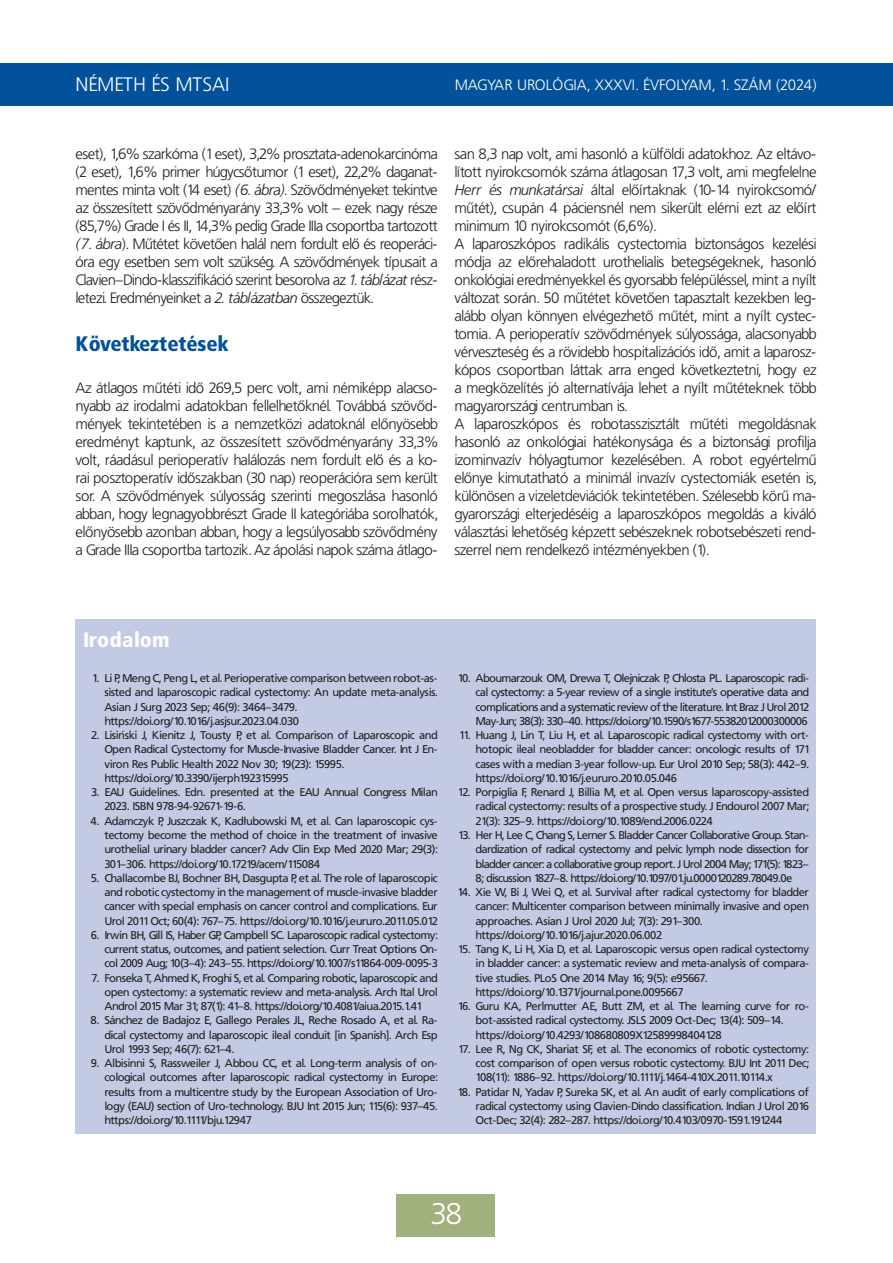
<style>
.page{position:relative;width:893px;height:1263px;background:#fff}
.page>*{position:absolute;margin:0;border:0;box-sizing:border-box;transform-origin:0 0}
.t1{font:30px "Frutiger Lt PFL";color:#fff}
.elso_rangu_cim{font:21px "Frutiger Blk Cn PFL";color:#01519b}
.t2{font:21px "Frutiger Blk Cn PFL";letter-spacing:.03em;color:#fff}
.rovatcim{font:19.5px "Frutiger Lt PFL";letter-spacing:.04em;color:#fff}
.t3{font:15px/18px "Frutiger Lt PFL";color:#231f20;text-align:justify}
.t4{font:15px "Frutiger Lt PFL";letter-spacing:.04em;color:#fff}
.irodalom{font:11.25px/14.2px "Frutiger PFL";color:#231f20;text-align:justify}
.s1{font-style:italic}
</style>
<div class="page">
<div style="left:0;top:63px;width:892px;height:42px;background:#01519b"></div>
<div style="left:397px;top:1194px;width:98px;height:42px;background:#a1b17e"></div>
<div style="left:76px;top:619px;width:739px;height:513px;background:#c3cbe4"></div>
<p class="rovatcim" style="left:76px;top:74px;width:155px">NÉMETH ÉS MTSAI</p>
<h3 class="t4" style="left:454px;top:76px;width:363px">MAGYAR UROLÓGIA, XXXVI. ÉVFOLYAM, 1. SZÁM (2024)</h3>
<h3 class="rovatcim" style="left:76px;top:74px;width:79px">ÉS MTSAI</h3>
<h3 class="rovatcim" style="left:76px;top:74px;width:90px">ROVA CÍM</h3>
<h3 class="t4" style="left:409px;top:76px;width:408px">MAGYAR UROLÓGIA, XXXVI. ÉVFOLYAM, 1. SZÁM (2024): 38–×.</h3>
<p class="t3" style="left:76px;top:145px;width:363px">eset), 1,6% szarkóma (1 eset), 3,2% prosztata-adenokarcinóma (2 eset), 1,6% primer húgycsőtumor (1 eset), 22,2% daganat&shy;mentes minta volt (14 eset) <span class="s1">(6. ábra)</span>. Szövődményeket tekintve az összesített szövődményarány 33,3% volt – ezek nagy része (85,7%) Grade I és II, 14,3% pedig Grade IIIa csoportba tartozott <span class="s1">(7. ábra</span>). Műtétet követően halál nem fordult elő és reoperáci&shy;óra egy esetben sem volt szükség. A szövődmények típusait a Clavien–Dindo-klasszifikáció szerint besorolva az <span class="s1">1. táblázat</span> rész&shy;letezi. Eredményeinket a <span class="s1">2. táblázatban</span> összegeztük.</p>
<p class="elso_rangu_cim" style="left:76px;top:331px;width:154px">Következtetések</p>
<p class="t3" style="left:76px;top:379px;width:363px">Az átlagos műtéti idő 269,5 perc volt, ami némiképp alacso&shy;nyabb az irodalmi adatokban fellelhetőknél. Továbbá szövőd&shy;mények tekintetében is a nemzetközi adatoknál előnyösebb eredményt kaptunk, az összesített szövődményarány 33,3% volt, ráadásul perioperatív halálozás nem fordult elő és a ko&shy;rai posztoperatív időszakban (30 nap) reoperációra sem került sor. A szövődmények súlyosság szerinti megoszlása hasonló abban, hogy legnagyobbrészt Grade II kategóriába sorolhatók, előnyösebb azonban abban, hogy a legsúlyosabb szövődmény a Grade IIIa csoportba tartozik. Az ápolási napok száma átlago-</p>
<p class="t3" style="left:454px;top:145px;width:363px">san 8,3 nap volt, ami hasonló a külföldi adatokhoz. Az eltávo&shy;lított nyirokcsomók száma átlagosan 17,3 volt, ami megfelelne <span class="s1">Herr és munkatársai</span> által előírtaknak (10-14 nyirokcsomó/ műtét), csupán 4 páciensnél nem sikerült elérni ezt az előírt minimum 10 nyirokcsomót (6,6%).</p>
<p class="t3" style="left:454px;top:235px;width:363px">A laparoszkópos radikális cystectomia biztonságos kezelési módja az előrehaladott urothelialis betegségeknek, hasonló onkológiai eredményekkel és gyorsabb felépüléssel, mint a nyílt változat során. 50 műtétet követően tapasztalt kezekben leg&shy;alább olyan könnyen elvégezhető műtét, mint a nyílt cystec&shy;tomia. A perioperatív szövődmények súlyossága, alacsonyabb vérveszteség és a rövidebb hospitalizációs idő, amit a laparosz&shy;kópos csoportban láttak arra enged következtetni, hogy ez a megközelítés jó alternatívája lehet a nyílt műtéteknek több magyarországi centrumban is.</p>
<p class="t3" style="left:454px;top:415px;width:363px">A laparoszkópos és robotasszisztált műtéti megoldásnak hasonló az onkológiai hatékonysága és a biztonsági profilja izominvazív hólyagtumor kezelésében. A robot egyértelmű előnye kimutatható a minimál invazív cystectomiák esetén is, különösen a vizeletdeviációk tekintetében. Szélesebb körű ma&shy;gyarországi elterjedéséig a laparoszkópos megoldás a kiváló választási lehetőség képzett sebészeknek robotsebészeti rend&shy;szerrel nem rendelkező intézményekben (1).</p>
<p class="t2" style="left:83px;top:627px;width:88px">Irodalom</p>
<p class="irodalom" style="left:104px;top:671px;width:334px;text-indent:-12px">1. Li P, Meng C, Peng L, et al. Perioperative comparison between robot-as&shy;sisted and laparoscopic radical cystectomy: An update meta-analysis.<br>Asian J Surg 2023 Sep; 46(9): 3464–3479.</p>
<p class="irodalom" style="left:104px;top:713px;width:196px">https://doi.org/10.1016/j.asjsur.2023.04.030</p>
<p class="irodalom" style="left:104px;top:728px;width:334px;text-indent:-13px">2. Lisin´ski J, Kienitz J, Tousty P, et al. Comparison of Laparoscopic and Open Radical Cystectomy for Muscle-Invasive Bladder Cancer. Int J En&shy;viron Res Public Health 2022 Nov 30; 19(23): 15995.</p>
<p class="irodalom" style="left:104px;top:770px;width:185px">https://doi.org/10.3390/ijerph192315995</p>
<p class="irodalom" style="left:104px;top:785px;width:334px;text-indent:-13px">3. EAU Guidelines. Edn. presented at the EAU Annual Congress Milan<br>2023. ISBN 978-94-92671-19-6.</p>
<p class="irodalom" style="left:104px;top:813px;width:334px;text-indent:-14px">4. Adamczyk P, Juszczak K, Kadłubowski M, et al. Can laparoscopic cys&shy;tectomy become the method of choice in the treatment of invasive urothelial urinary bladder cancer? Adv Clin Exp Med 2020 Mar; 29(3):<br>301–306. https://doi.org/10.17219/acem/115084</p>
<p class="irodalom" style="left:104px;top:870px;width:334px;text-indent:-13px">5. Challacombe BJ, Bochner BH, Dasgupta P, et al. The role of laparoscopic and robotic cystectomy in the management of muscle-invasive bladder cancer with special emphasis on cancer control and complications. Eur Urol 2011 Oct; 60(4): 767–75. https://doi.org/10.1016/j.eururo.2011.05.012</p>
<p class="irodalom" style="left:104px;top:927px;width:334px;text-indent:-13px">6. Irwin BH, Gill IS, Haber GP, Campbell SC. Laparoscopic radical cystectomy: current status, outcomes, and patient selection. Curr Treat Options On&shy;col 2009 Aug; 10(3–4): 243–55. https://doi.org/10.1007/s11864-009-0095-3</p>
<p class="irodalom" style="left:104px;top:970px;width:334px;text-indent:-13px">7. Fonseka T, Ahmed K, Froghi S, et al. Comparing robotic, laparoscopic and open cystectomy: a systematic review and meta-analysis. Arch Ital Urol Androl 2015 Mar 31; 87(1): 41–8. https://doi.org/10.4081/aiua.2015.1.41</p>
<p class="irodalom" style="left:104px;top:1013px;width:334px;text-indent:-14px">8. Sánchez de Badajoz E, Gallego Perales JL, Reche Rosado A, et al. Ra&shy;dical cystectomy and laparoscopic ileal conduit [in Spanish]. Arch Esp Urol 1993 Sep; 46(7): 621–4.</p>
<p class="irodalom" style="left:104px;top:1055px;width:334px;text-indent:-14px">9. Albisinni S, Rassweiler J, Abbou CC, et al. Long-term analysis of on&shy;cological outcomes after laparoscopic radical cystectomy in Europe: results from a multicentre study by the European Association of Uro&shy;logy (EAU) section of Uro-technology. BJU Int 2015 Jun; 115(6): 937–45. https://doi.org/10.1111/bju.12947</p>
<p class="irodalom" style="left:475px;top:671px;width:334px;text-indent:-18px">10. Aboumarzouk OM, Drewa T, Olejniczak P, Chlosta PL. Laparoscopic radi&shy;cal cystectomy: a 5-year review of a single institute’s operative data and complications and a systematic review of the literature. Int Braz J Urol 2012<br>May-Jun; 38(3): 330–40. https://doi.org/10.1590/s1677-55382012000300006</p>
<p class="irodalom" style="left:475px;top:728px;width:334px;text-indent:-17px">11. Huang J, Lin T, Liu H, et al. Laparoscopic radical cystectomy with ort&shy;hotopic ileal neobladder for bladder cancer: oncologic results of 171 cases with a median 3-year follow-up. Eur Urol 2010 Sep; 58(3): 442–9. https://doi.org/10.1016/j.eururo.2010.05.046</p>
<p class="irodalom" style="left:475px;top:785px;width:334px;text-indent:-18px">12. Porpiglia F, Renard J, Billia M, et al. Open versus laparoscopy-assisted radical cystectomy: results of a prospective study. J Endourol 2007 Mar; 21(3): 325–9. https://doi.org/10.1089/end.2006.0224</p>
<p class="irodalom" style="left:475px;top:827px;width:334px;text-indent:-17px">13. Her H, Lee C, Chang S, Lerner S. Bladder Cancer Collaborative Group. Stan&shy;dardization of radical cystectomy and pelvic lymph node dissection for bladder cancer: a collaborative group report. J Urol 2004 May; 171(5): 1823– 8; discussion 1827–8. https://doi.org/10.1097/01.ju.0000120289.78049.0e</p>
<p class="irodalom" style="left:475px;top:884px;width:334px;text-indent:-18px">14. Xie W, Bi J, Wei Q, et al. Survival after radical cystectomy for bladder cancer: Multicenter comparison between minimally invasive and open approaches. Asian J Urol 2020 Jul; 7(3): 291–300.</p>
<p class="irodalom" style="left:475px;top:927px;width:187px">https://doi.org/10.1016/j.ajur.2020.06.002</p>
<p class="irodalom" style="left:475px;top:941px;width:334px;text-indent:-18px">15. Tang K, Li H, Xia D, et al. Laparoscopic versus open radical cystectomy in bladder cancer: a systematic review and meta-analysis of compara&shy;tive studies. PLoS One 2014 May 16; 9(5): e95667.</p>
<p class="irodalom" style="left:475px;top:984px;width:208px">https://doi.org/10.1371/journal.pone.0095667</p>
<p class="irodalom" style="left:475px;top:998px;width:334px;text-indent:-18px">16. Guru KA, Perlmutter AE, Butt ZM, et al. The learning curve for ro&shy;bot-assisted radical cystectomy. JSLS 2009 Oct-Dec; 13(4): 509–14.</p>
<p class="irodalom" style="left:475px;top:1027px;width:247px">https://doi.org/10.4293/108680809X12589998404128</p>
<p class="irodalom" style="left:475px;top:1041px;width:334px;text-indent:-17px">17. Lee R, Ng CK, Shariat SF, et al. The economics of robotic cystectomy: cost comparison of open versus robotic cystectomy. BJU Int 2011 Dec; 108(11): 1886–92. https://doi.org/10.1111/j.1464-410X.2011.10114.x</p>
<p class="irodalom" style="left:475px;top:1084px;width:334px;text-indent:-18px">18. Patidar N, Yadav P, Sureka SK, et al. An audit of early complications of radical cystectomy using Clavien-Dindo classification. Indian J Urol 2016<br>Oct-Dec; 32(4): 282–287. https://doi.org/10.4103/0970-1591.191244</p>
<h1 class="t1" style="left:430px;top:1196px;width:32px">38</h1>
</div>
